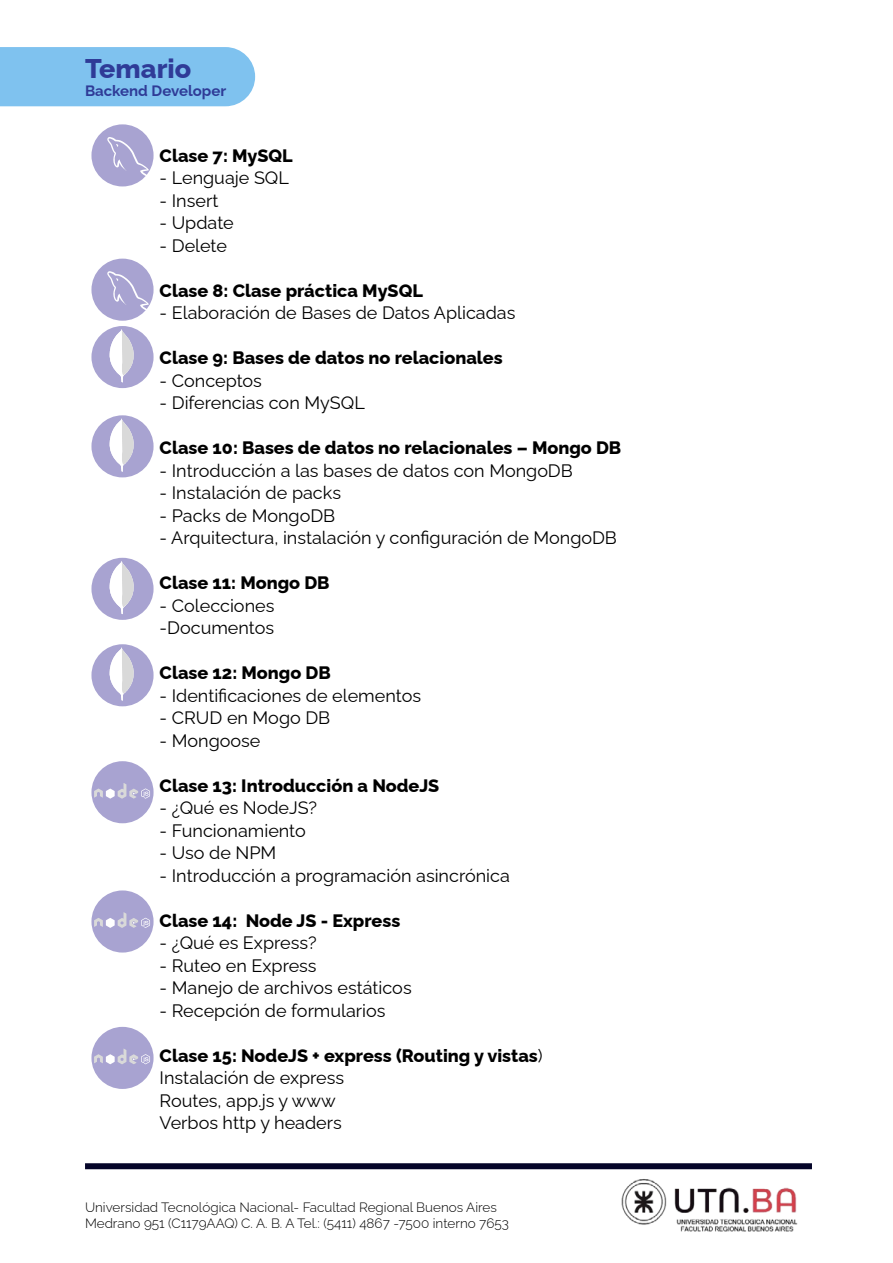
<style>
.page{position:relative;width:893px;height:1263px;background:#fff}
.page>*{position:absolute;margin:0;border:0;box-sizing:border-box;transform-origin:0 0}
.t1{font:800 27px "Raleway";color:#2f3b97}
.t2{font:18px/22.5px "Raleway";color:#000}
.t3{font:800 18px "Raleway";color:#000}
.t4{font:700 15px "Raleway";color:#2f3b97}
.t5{font:300 13.5px/16.2px "Raleway";color:#000}
.s1{font-weight:800}
</style>
<div class="page">
<div style="left:0;top:47px;width:255px;height:59px;background:#7fc2ef"></div>
<img style="left:621px;top:1179px;width:177px;height:53px">
<div style="left:85px;top:1163px;width:727px;height:6px;background:#050529"></div>
<div style="left:91px;top:259px;width:63px;height:62px;background:#a8a3d1;border-radius:50%"></div>
<div style="left:91px;top:124px;width:63px;height:62px;background:#a8a3d1;border-radius:50%"></div>
<svg style="left:107px;top:136px;width:43px;height:43px"></svg>
<div style="left:91px;top:761px;width:63px;height:62px;background:#a8a3d1;border-radius:50%"></div>
<svg style="left:94px;top:783px;width:56px;height:16px"></svg>
<div style="left:91px;top:890px;width:63px;height:62px;background:#a8a3d1;border-radius:50%"></div>
<svg style="left:94px;top:912px;width:56px;height:16px"></svg>
<div style="left:91px;top:558px;width:63px;height:62px;background:#a8a3d1;border-radius:50%"></div>
<div style="left:91px;top:644px;width:63px;height:62px;background:#a8a3d1;border-radius:50%"></div>
<svg style="left:109px;top:557px;width:27px;height:144px"></svg>
<div style="left:91px;top:415px;width:63px;height:62px;background:#a8a3d1;border-radius:50%"></div>
<div style="left:91px;top:326px;width:63px;height:62px;background:#a8a3d1;border-radius:50%"></div>
<svg style="left:107px;top:271px;width:43px;height:201px"></svg>
<div style="left:91px;top:1027px;width:63px;height:62px;background:#a8a3d1;border-radius:50%"></div>
<svg style="left:94px;top:1049px;width:56px;height:15px"></svg>
<h1 class="t1" style="left:85px;top:47px;width:108px">Temario</h1>
<p class="t4" style="left:85px;top:78px;width:143px">Backend Developer</p>
<p class="t3" style="left:160px;top:141px;width:135px">Clase 7: MySQL</p>
<p class="t2" style="left:160px;top:164px;width:131px">- Lenguaje SQL</p>
<p class="t2" style="left:160px;top:187px;width:60px">- Insert</p>
<p class="t2" style="left:160px;top:209px;width:76px">- Update</p>
<p class="t2" style="left:160px;top:232px;width:69px">- Delete</p>
<p class="t3" style="left:160px;top:276px;width:265px">Clase 8: Clase práctica MySQL</p>
<p class="t2" style="left:160px;top:299px;width:357px">- Elaboración de Bases de Datos Aplicadas</p>
<p class="t3" style="left:160px;top:343px;width:345px">Clase 9: Bases de datos no relacionales</p>
<p class="t2" style="left:160px;top:367px;width:104px">- Conceptos</p>
<p class="t2" style="left:160px;top:389px;width:207px">- Diferencias con MySQL</p>
<p class="t3" style="left:160px;top:433px;width:463px">Clase 10: Bases de datos no relacionales – Mongo DB</p>
<p class="t2" style="left:160px;top:457px;width:415px">- Introducción a las bases de datos con MongoDB</p>
<p class="t2" style="left:160px;top:479px;width:183px">- Instalación de packs</p>
<p class="t2" style="left:160px;top:502px;width:177px">- Packs de MongoDB</p>
<p class="t2" style="left:160px;top:524px;width:459px">- Arquitectura, instalación y configuración de MongoDB</p>
<p class="t3" style="left:160px;top:568px;width:171px">Clase 11: Mongo DB</p>
<p class="t2" style="left:160px;top:592px;width:116px">- Colecciones -Documentos</p>
<p class="t3" style="left:160px;top:658px;width:173px">Clase 12: Mongo DB</p>
<p class="t2" style="left:160px;top:682px;width:263px">- Identificaciones de elementos</p>
<p class="t2" style="left:160px;top:704px;width:172px">- CRUD en Mogo DB</p>
<p class="t2" style="left:160px;top:727px;width:102px">- Mongoose</p>
<p class="t3" style="left:160px;top:771px;width:281px">Clase 13: Introducción a NodeJS</p>
<p class="t2" style="left:160px;top:794px;width:159px">- ¿Qué es NodeJS?</p>
<p class="t2" style="left:160px;top:817px;width:148px">- Funcionamiento</p>
<p class="t2" style="left:160px;top:839px;width:118px">- Uso de NPM</p>
<p class="t2" style="left:160px;top:862px;width:352px">- Introducción a programación asincrónica</p>
<p class="t3" style="left:160px;top:906px;width:242px">Clase 14: Node JS - Express</p>
<p class="t2" style="left:160px;top:929px;width:158px">- ¿Qué es Express?</p>
<p class="t2" style="left:160px;top:952px;width:158px">- Ruteo en Express</p>
<p class="t2" style="left:160px;top:974px;width:254px">- Manejo de archivos estáticos</p>
<p class="t2" style="left:160px;top:997px;width:227px">- Recepción de formularios</p>
<p class="t2" style="left:160px;top:1042px;width:384px"><span class="s1">Clase 15: NodeJS + express (Routing y vistas</span>)<br>Instalación de express<br>Routes, app.js y www<br>Verbos http y headers</p>
<p class="t5" style="left:85px;top:1197px;width:425px">Universidad Tecnológica Nacional- Facultad Regional Buenos Aires<br>Medrano 951 (C1179AAQ) C. A. B. A Tel.: (5411) 4867 -7500 interno 7653</p>
</div>
